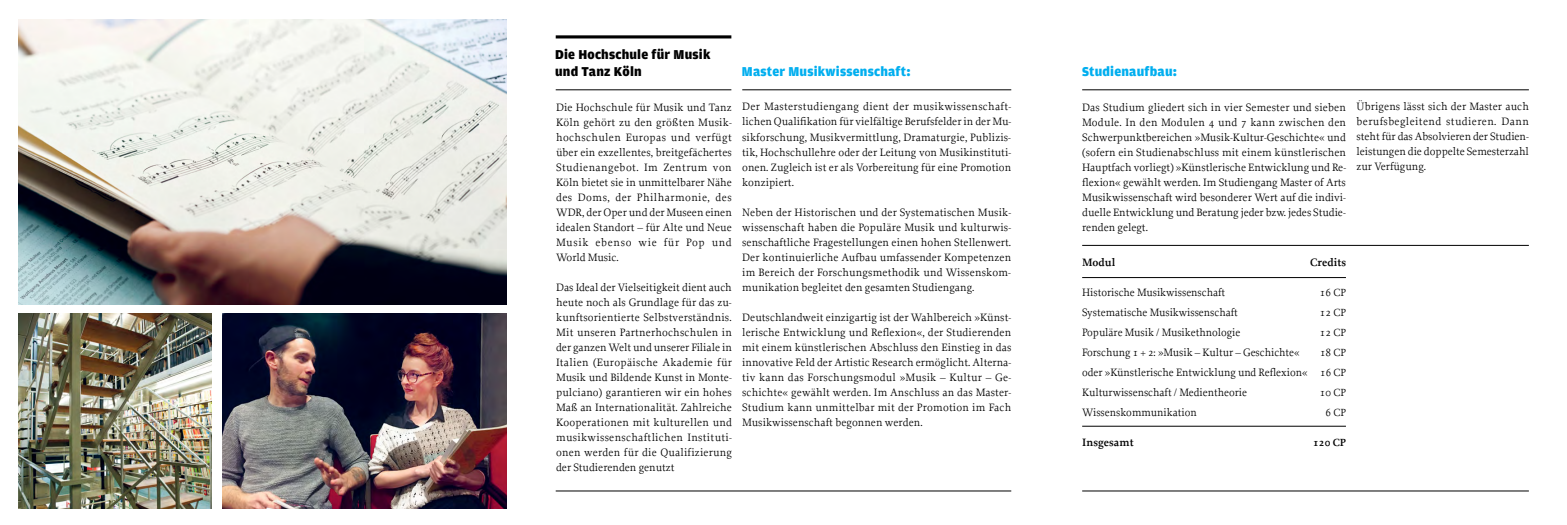
<style>
.page{position:relative;width:1567px;height:525px;background:#fff}
.page>*{position:absolute;margin:0;border:0;box-sizing:border-box;transform-origin:0 0}
.t1{font:900 13.62px "Amplitude";letter-spacing:.015em;color:#00aeef}
.t2{font:900 13.62px/16.9px "Amplitude";letter-spacing:.015em;color:#000}
.t3{font:11.25px/15px "Proforma";color:#000;text-align:justify}
.t4{font:600 11.25px "Proforma";letter-spacing:.005em;color:#000}
.t5{font:10.88px "Proforma";color:#000}
.s1{font-size:10.88px}
.s2{font-size:11.25px}
</style>
<div class="page">
<hr style="left:555px;top:35px;width:176px;height:3px;background:#000">
<hr style="left:555px;top:89px;width:176px;height:1px;background:#000">
<hr style="left:742px;top:89px;width:269px;height:1px;background:#000">
<hr style="left:1082px;top:89px;width:446px;height:1px;background:#000">
<hr style="left:1082px;top:245px;width:446px;height:1px;background:#000">
<hr style="left:1082px;top:277px;width:263px;height:1px;background:#000">
<hr style="left:1082px;top:425px;width:263px;height:1px;background:#000">
<hr style="left:555px;top:490px;width:456px;height:1px;background:#000">
<hr style="left:1082px;top:490px;width:446px;height:1px;background:#000">
<img style="left:18px;top:19px;width:488px;height:285px">
<img style="left:18px;top:313px;width:193px;height:195px">
<img style="left:222px;top:313px;width:284px;height:195px">
<p class="t2" style="left:555px;top:46px;width:157px">Die Hochschule für Musik und Tanz Köln</p>
<p class="t3" style="left:556px;top:99px;width:177px">Die Hochschule für Musik und Tanz Köln gehört zu den größten Musik&shy;hochschulen Europas und verfügt über ein exzellentes, breitgefächertes Studienangebot. Im Zentrum von Köln bietet sie in unmittelbarer Nähe des Doms, der Philharmonie, des WDR, der Oper und der Museen einen idealen Standort – für Alte und Neue Musik ebenso wie für Pop und World Music.</p>
<p class="t3" style="left:556px;top:279px;width:177px">Das Ideal der Vielseitigkeit dient auch heute noch als Grundlage für das zu&shy;kunftsorientierte Selbstverständnis.<br>Mit unseren Partnerhochschulen in der ganzen Welt und unserer Filiale in Italien (Europäische Akademie für Musik und Bildende Kunst in Monte&shy;pulciano) garantieren wir ein hohes Maß an Internationalität. Zahlreiche Kooperationen mit kulturellen und musikwissenschaftlichen Instituti&shy;onen werden für die Qualifizierung der Studierenden genutzt</p>
<p class="t1" style="left:742px;top:63px;width:170px">Master Musikwissenschaft:</p>
<p class="t3" style="left:742px;top:99px;width:271px">Der Masterstudiengang dient der musikwissenschaft&shy;lichen Qualifikation für vielfältige Berufsfelder in der Mu&shy;sikforschung, Musikvermittlung, Dramaturgie, Publizis&shy;tik, Hochschullehre oder der Leitung von Musikinstituti&shy;onen. Zugleich ist er als Vorbereitung für eine Promotion konzipiert.</p>
<p class="t3" style="left:742px;top:204px;width:270px">Neben der Historischen und der Systematischen Musik&shy;wissenschaft haben die Populäre Musik und kulturwis&shy;senschaftliche Fragestellungen einen hohen Stellenwert.<br>Der kontinuierliche Aufbau umfassender Kompetenzen im Bereich der Forschungsmethodik und Wissenskom&shy;munikation begleitet den gesamten Studiengang.</p>
<p class="t3" style="left:742px;top:309px;width:271px">Deutschlandweit einzigartig ist der Wahlbereich »Künst&shy;lerische Entwicklung und Reflexion«, der Studierenden mit einem künstlerischen Abschluss den Einstieg in das innovative Feld der Artistic Research ermöglicht. Alterna&shy;tiv kann das Forschungsmodul »Musik – Kultur – Ge&shy;schichte« gewählt werden. Im Anschluss an das Master-Studium kann unmittelbar mit der Promotion im Fach Musikwissenschaft begonnen werden.</p>
<p class="t1" style="left:1082px;top:64px;width:96px">Studienaufbau:</p>
<p class="t3" style="left:1082px;top:99px;width:265px">Das Studium gliedert sich in vier Semester und sieben Module. In den Modulen 4 und 7 kann zwischen den Schwerpunktbereichen »Musik-Kultur-Geschichte« und (sofern ein Studienabschluss mit einem künstlerischen Hauptfach vorliegt) »Künstlerische Entwicklung und Re&shy;flexion« gewählt werden. Im Studiengang Master of Arts Musikwissenschaft wird besonderer Wert auf die indivi&shy;duelle Entwicklung und Beratung jeder bzw. jedes Studie&shy;renden gelegt.</p>
<p class="t4" style="left:1082px;top:255px;width:35px">Modul</p>
<p class="t4" style="left:1309px;top:255px;width:37px">Credits</p>
<p class="t3" style="left:1082px;top:284px;width:145px">Historische Musikwissenschaft</p>
<p class="t3" style="left:1319px;top:284px;width:28px">16 <span class="s1">CP</span></p>
<p class="t3" style="left:1082px;top:304px;width:157px">Systematische Musikwissenschaft</p>
<p class="t3" style="left:1319px;top:304px;width:28px">12 <span class="s1">CP</span></p>
<p class="t3" style="left:1082px;top:324px;width:160px">Populäre Musik / Musikethnologie</p>
<p class="t3" style="left:1319px;top:324px;width:28px">12 <span class="s1">CP</span></p>
<p class="t3" style="left:1082px;top:344px;width:219px">Forschung 1 + 2: »Musik – Kultur – Geschichte«</p>
<p class="t3" style="left:1082px;top:342px;width:265px;line-height:20px;text-indent:238px">18 <span class="s1">CP </span>oder »Künstlerische Entwicklung und Reflexion« 16 <span class="s1">CP </span>Kulturwissenschaft / Medientheorie</p>
<p class="t3" style="left:1319px;top:384px;width:28px">10 <span class="s1">CP</span></p>
<p class="t3" style="left:1082px;top:404px;width:116px">Wissenskommunikation</p>
<p class="t5" style="left:1325px;top:405px;width:22px"><span class="s2">6</span> CP</p>
<p class="t4" style="left:1082px;top:435px;width:53px">Insgesamt</p>
<p class="t4" style="left:1313px;top:435px;width:34px">120 <span class="s1">CP</span></p>
<p class="t3" style="left:1356px;top:99px;width:174px">Übrigens lässt sich der Master auch berufsbegleitend studieren. Dann steht für das Absolvieren der Studien&shy;leistungen die doppelte Semesterzahl zur Verfügung.</p>
</div>
